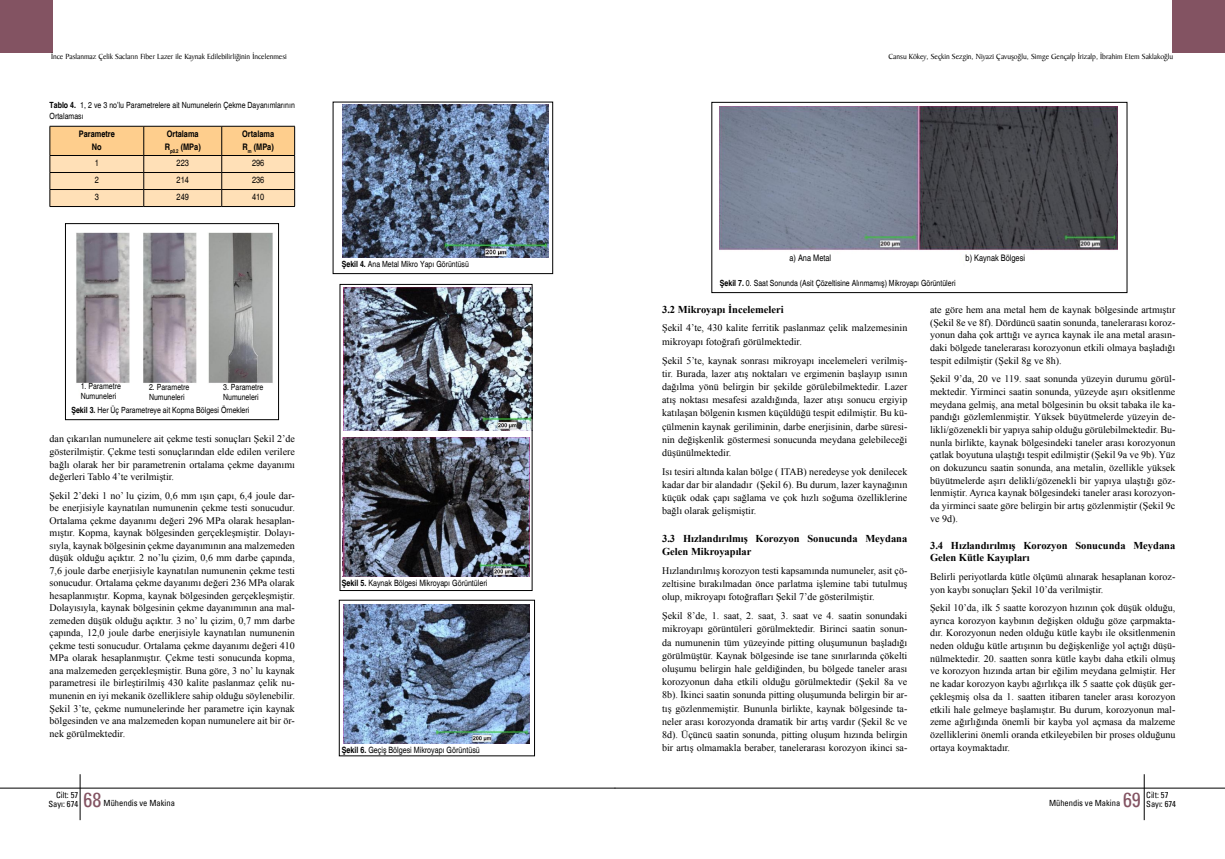
<style>
.page{position:relative;width:1225px;height:859px;background:#fff}
.page>*{position:absolute;margin:0;border:0;box-sizing:border-box;transform-origin:0 0}
.t1{font:condensed 20px "Univers";color:#835362}
.t2{font:700 10.5px/12.7px "Times New Roman";color:#000}
.t3{font:10px/13.2px "Times New Roman";color:#000;text-align:justify}
.t4{font:condensed 9px "Helvetica";color:#000}
.t5{font:700 condensed 9px/13px "Helvetica";color:#000}
.t6{font:condensed 8.7px "Helvetica";color:#000}
.t7{font:condensed 8.5px/10px "Helvetica";color:#000}
.t8{font:condensed 8.5px/9px "Univers";color:#000;text-align:right}
.t9{font:8px "Baker Signet BT";color:#000}
.s1{font-weight:700}
</style>
<div class="page">
<div style="left:1172px;top:0;width:53px;height:52px;background:#835362"></div>
<div style="left:0;top:0;width:52px;height:52px;background:#835362"></div>
<hr style="left:0;top:788px;width:615px;height:1px;background:#000">
<hr style="left:614px;top:788px;width:611px;height:1px;background:#000">
<hr style="left:80px;top:774px;width:1px;height:46px;background:#000">
<hr style="left:1144px;top:774px;width:1px;height:46px;background:#000">
<img style="left:719px;top:106px;width:398px;height:151px">
<div style="left:711px;top:102px;width:416px;height:191px;border:1px solid #000"></div>
<div style="left:789px;top:255px;width:78px;height:17px;background:#fff"></div>
<div style="left:965px;top:255px;width:97px;height:17px;background:#fff"></div>
<svg style="left:50px;top:126px;width:245px;height:80px;background:#efcc9d"></svg>
<hr style="left:50px;top:206px;width:94px;height:1px;background:#000">
<hr style="left:144px;top:206px;width:78px;height:1px;background:#000">
<hr style="left:222px;top:206px;width:73px;height:1px;background:#000">
<img style="left:76px;top:233px;width:197px;height:150px">
<div style="left:65px;top:223px;width:214px;height:197px;border:1px solid #000"></div>
<img style="left:342px;top:104px;width:206px;height:153px">
<div style="left:333px;top:102px;width:220px;height:172px;border:1px solid #000"></div>
<img style="left:343px;top:288px;width:187px;height:143px">
<div style="left:340px;top:284px;width:192px;height:307px;border:1px solid #000"></div>
<img style="left:343px;top:604px;width:186px;height:139px">
<div style="left:339px;top:600px;width:196px;height:156px;border:1px solid #000"></div>
<img style="left:342px;top:437px;width:187px;height:139px">
<p class="t9" style="left:51px;top:52px;width:237px">İnce Paslanmaz Çelik Sacların Fiber Lazer ile Kaynak Edilebilirliğinin İncelenmesi</p>
<p class="t9" style="left:888px;top:52px;width:286px">Cansu Kökey, Seçkin Sezgin, Niyazi Çavuşoğlu, Simge Gençalp İrizalp, İbrahim Etem Saklakoğlu</p>
<p class="t7" style="left:50px;top:100px;width:247px;line-height:11px"><span class="s1">Tablo 4.</span> 1, 2 ve 3 no’lu Parametrelere ait Numunelerin Çekme Dayanımlarının<br>Ortalaması</p>
<p class="t5" style="left:79px;top:127px;width:38px;text-align:center">Parametre<br>No</p>
<p class="t5" style="left:165px;top:127px;width:38px">Ortalama<br>R<sub>p0.2</sub> (MPa)</p>
<p class="t5" style="left:242px;top:127px;width:33px">Ortalama<br>R<sub>m</sub> (MPa)</p>
<p class="t4" style="left:95px;top:158px;width:6px">1</p>
<p class="t4" style="left:177px;top:158px;width:14px">223</p>
<p class="t4" style="left:252px;top:158px;width:14px">296</p>
<p class="t4" style="left:95px;top:175px;width:6px">2</p>
<p class="t4" style="left:177px;top:175px;width:14px">214</p>
<p class="t4" style="left:252px;top:175px;width:14px">236</p>
<p class="t4" style="left:95px;top:192px;width:6px">3</p>
<p class="t4" style="left:177px;top:192px;width:14px">249</p>
<p class="t4" style="left:252px;top:192px;width:14px">410</p>
<p class="t7" style="left:81px;top:382px;width:42px">1. Parametre<br>Numuneleri</p>
<p class="t7" style="left:149px;top:382px;width:42px">2. Parametre<br>Numuneleri</p>
<p class="t7" style="left:223px;top:382px;width:42px">3. Parametre<br>Numuneleri</p>
<p class="t7" style="left:71px;top:405px;width:179px"><span class="s1">Şekil 3.</span> Her Üç Parametreye ait Kopma Bölgesi Örnekleri</p>
<p class="t3" style="left:50px;top:432px;width:247px;line-height:12.7px">dan çıkarılan numunelere ait çekme testi sonuçları Şekil 2’de gösterilmiştir. Çekme testi sonuçlarından elde edilen verilere bağlı olarak her bir parametrenin ortalama çekme dayanımı değerleri Tablo 4’te verilmiştir.</p>
<p class="t3" style="left:50px;top:489px;width:247px;line-height:12.5px">Şekil 2’deki 1 no’ lu çizim, 0,6 mm ışın çapı, 6,4 joule dar&shy;be enerjisiyle kaynatılan numunenin çekme testi sonucudur.<br>Ortalama çekme dayanımı değeri 296 MPa olarak hesaplan&shy;mıştır. Kopma, kaynak bölgesinden gerçekleşmiştir. Dolayı&shy;sıyla, kaynak bölgesinin çekme dayanımının ana malzemeden düşük olduğu açıktır. 2 no’lu çizim, 0,6 mm darbe çapında, 7,6 joule darbe enerjisiyle kaynatılan numunenin çekme testi sonucudur. Ortalama çekme dayanımı değeri 236 MPa olarak hesaplanmıştır. Kopma, kaynak bölgesinden gerçekleşmiştir.<br>Dolayısıyla, kaynak bölgesinin çekme dayanımının ana mal&shy;zemeden düşük olduğu açıktır. 3 no’ lu çizim, 0,7 mm darbe çapında, 12,0 joule darbe enerjisiyle kaynatılan numunenin çekme testi sonucudur. Ortalama çekme dayanımı değeri 410<br>MPa olarak hesaplanmıştır. Çekme testi sonucunda kopma, ana malzemeden gerçekleşmiştir. Buna göre, 3 no’ lu kaynak parametresi ile birleştirilmiş 430 kalite paslanmaz çelik nu&shy;munenin en iyi mekanik özelliklere sahip olduğu söylenebilir.<br>Şekil 3’te, çekme numunelerinde her parametre için kaynak bölgesinden ve ana malzemeden kopan numunelere ait bir ör&shy;nek görülmektedir.</p>
<p class="t7" style="left:342px;top:259px;width:129px"><span class="s1">Şekil 4.</span> Ana Metal Mikro Yapı Görüntüsü</p>
<p class="t6" style="left:342px;top:578px;width:147px"><span class="s1">Şekil 5.</span> Kaynak Bölgesi Mikroyapı Görüntüleri</p>
<p class="t6" style="left:342px;top:745px;width:139px"><span class="s1">Şekil 6.</span> Geçiş Bölgesi Mikroyapı Görüntüsü</p>
<p class="t4" style="left:789px;top:253px;width:43px">a) Ana Metal</p>
<p class="t4" style="left:965px;top:253px;width:61px">b) Kaynak Bölgesi</p>
<p class="t7" style="left:720px;top:278px;width:237px"><span class="s1">Şekil 7.</span> 0. Saat Sonunda (Asit Çözeltisine Alınmamış) Mikroyapı Görüntüleri</p>
<p class="t2" style="left:662px;top:302px;width:123px">3.2 Mikroyapı İncelemeleri</p>
<p class="t3" style="left:662px;top:321px;width:247px">Şekil 4’te, 430 kalite ferritik paslanmaz çelik malzemesinin mikroyapı fotoğrafı görülmektedir.</p>
<p class="t3" style="left:662px;top:353px;width:247px">Şekil 5’te, kaynak sonrası mikroyapı incelemeleri verilmiş&shy;tir. Burada, lazer atış noktaları ve ergimenin başlayıp ısının dağılma yönü belirgin bir şekilde görülebilmektedir. Lazer atış noktası mesafesi azaldığında, lazer atışı sonucu ergiyip katılaşan bölgenin kısmen küçüldüğü tespit edilmiştir. Bu kü&shy;çülmenin kaynak geriliminin, darbe enerjisinin, darbe süresi&shy;nin değişkenlik göstermesi sonucunda meydana gelebileceği düşünülmektedir.</p>
<p class="t3" style="left:662px;top:465px;width:247px">Isı tesiri altında kalan bölge ( ITAB) neredeyse yok denilecek kadar dar bir alandadır (Şekil 6). Bu durum, lazer kaynağının küçük odak çapı sağlama ve çok hızlı soğuma özelliklerine bağlı olarak gelişmiştir.</p>
<p class="t2" style="left:662px;top:531px;width:247px;line-height:13.2px">3.3 Hızlandırılmış Korozyon Sonucunda Meydana<br>Gelen Mikroyapılar</p>
<p class="t3" style="left:662px;top:564px;width:247px">Hızlandırılmış korozyon testi kapsamında numuneler, asit çö&shy;zeltisine bırakılmadan önce parlatma işlemine tabi tutulmuş olup, mikroyapı fotoğrafları Şekil 7’de gösterilmiştir.</p>
<p class="t3" style="left:662px;top:609px;width:247px">Şekil 8’de, 1. saat, 2. saat, 3. saat ve 4. saatin sonundaki mikroyapı görüntüleri görülmektedir. Birinci saatin sonun&shy;da numunenin tüm yüzeyinde pitting oluşumunun başladığı görülmüştür. Kaynak bölgesinde ise tane sınırlarında çökelti oluşumu belirgin hale geldiğinden, bu bölgede taneler arası korozyonun daha etkili olduğu görülmektedir (Şekil 8a ve 8b). İkinci saatin sonunda pitting oluşumunda belirgin bir ar&shy;tış gözlenmemiştir. Bununla birlikte, kaynak bölgesinde ta&shy;neler arası korozyonda dramatik bir artış vardır (Şekil 8c ve 8d). Üçüncü saatin sonunda, pitting oluşum hızında belirgin bir artış olmamakla beraber, tanelerarası korozyon ikinci sa-</p>
<p class="t3" style="left:930px;top:303px;width:247px;line-height:12.7px">ate göre hem ana metal hem de kaynak bölgesinde artmıştır (Şekil 8e ve 8f). Dördüncü saatin sonunda, tanelerarası koroz&shy;yonun daha çok arttığı ve ayrıca kaynak ile ana metal arasın&shy;daki bölgede tanelerarası korozyonun etkili olmaya başladığı tespit edilmiştir (Şekil 8g ve 8h).</p>
<p class="t3" style="left:930px;top:372px;width:247px;line-height:12.7px">Şekil 9’da, 20 ve 119. saat sonunda yüzeyin durumu görül&shy;mektedir. Yirminci saatin sonunda, yüzeyde aşırı oksitlenme meydana gelmiş, ana metal bölgesinin bu oksit tabaka ile ka&shy;pandığı gözlemlenmiştir. Yüksek büyütmelerde yüzeyin de&shy;likli/gözenekli bir yapıya sahip olduğu görülebilmektedir. Bu&shy;nunla birlikte, kaynak bölgesindeki taneler arası korozyonun çatlak boyutuna ulaştığı tespit edilmiştir (Şekil 9a ve 9b). Yüz on dokuzuncu saatin sonunda, ana metalin, özellikle yüksek büyütmelerde aşırı delikli/gözenekli bir yapıya ulaştığı göz&shy;lenmiştir. Ayrıca kaynak bölgesindeki taneler arası korozyon&shy;da yirminci saate göre belirgin bir artış gözlenmiştir (Şekil 9c ve 9d).</p>
<p class="t2" style="left:930px;top:539px;width:247px">3.4 Hızlandırılmış Korozyon Sonucunda Meydana<br>Gelen Kütle Kayıpları</p>
<p class="t3" style="left:930px;top:570px;width:247px;line-height:12.7px">Belirli periyotlarda kütle ölçümü alınarak hesaplanan koroz&shy;yon kaybı sonuçları Şekil 10’da verilmiştir.</p>
<p class="t3" style="left:930px;top:601px;width:247px;line-height:12.8px">Şekil 10’da, ilk 5 saatte korozyon hızının çok düşük olduğu, ayrıca korozyon kaybının değişken olduğu göze çarpmakta&shy;dır. Korozyonun neden olduğu kütle kaybı ile oksitlenmenin neden olduğu kütle artışının bu değişkenliğe yol açtığı düşü&shy;nülmektedir. 20. saatten sonra kütle kaybı daha etkili olmuş ve korozyon hızında artan bir eğilim meydana gelmiştir. Her ne kadar korozyon kaybı ağırlıkça ilk 5 saatte çok düşük ger&shy;çekleşmiş olsa da 1. saatten itibaren taneler arası korozyon etkili hale gelmeye başlamıştır. Bu durum, korozyonun mal&shy;zeme ağırlığında önemli bir kayba yol açmasa da malzeme özelliklerini önemli oranda etkileyebilen bir proses olduğunu ortaya koymaktadır.</p>
<p class="t8" style="left:49px;top:790px;width:31px">Cilt: 57<br>Sayı: 674</p>
<p class="t8" style="left:1146px;top:790px;width:24px">Cilt: 57</p>
<h1 class="t1" style="left:84px;top:786px;width:19px">68</h1>
<p class="t8" style="left:104px;top:799px;width:73px">Mühendis ve Makina</p>
<p class="t8" style="left:1049px;top:799px;width:73px">Mühendis ve Makina</p>
<h1 class="t1" style="left:1123px;top:786px;width:19px">69</h1>
<p class="t8" style="left:1146px;top:799px;width:31px">Sayı: 674</p>
</div>
